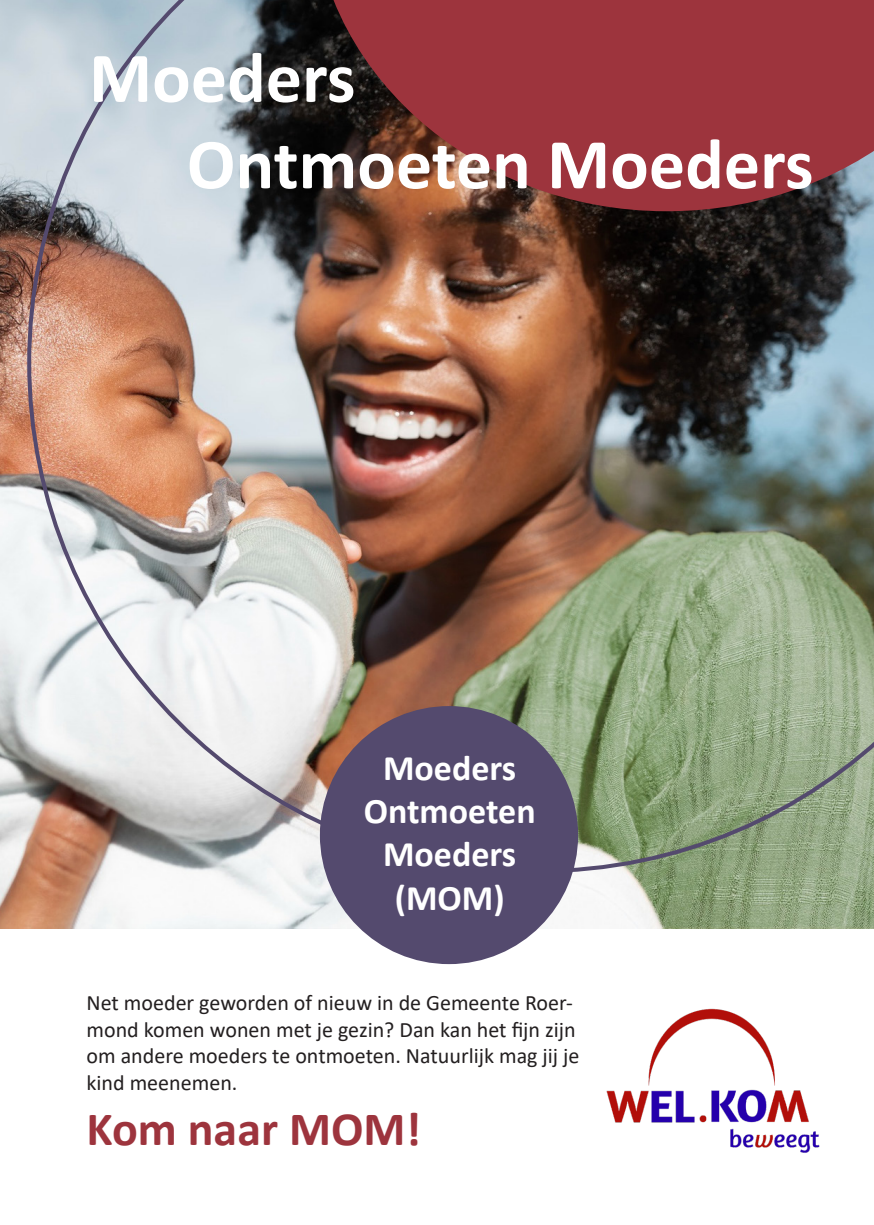
<style>
.page{position:relative;width:874px;height:1225px;background:#fff}
.page>*{position:absolute;margin:0;border:0;box-sizing:border-box;transform-origin:0 0}
.t1{font:700 72px "Calibri";color:#fff}
.t2{font:700 48px "Calibri";color:#9d343d}
.t3{font:700 36px "Calibri";color:#fff}
.t4{font:22px/26.4px "Calibri";color:#231f20}
</style>
<div class="page">
<img style="left:0;top:0;width:873px;height:928px">
<div style="left:320px;top:706px;width:258px;height:258px;background:#544a6e;border-radius:50%"></div>
<img style="left:27px;top:0;width:846px;height:873px">
<img style="left:606px;top:1008px;width:214px;height:145px">
<p class="t1" style="left:89px;top:27px;width:268px">Moeders</p>
<p class="t1" style="left:187px;top:113px;width:628px">Ontmoeten Moeders</p>
<p class="t3" style="left:383px;top:742px;width:135px">Moeders</p>
<p class="t3" style="left:363px;top:785px;width:173px">Ontmoeten</p>
<p class="t3" style="left:383px;top:829px;width:135px">Moeders</p>
<p class="t3" style="left:394px;top:872px;width:111px">(MOM)</p>
<p class="t4" style="left:86px;top:989px;width:494px">Net moeder geworden of nieuw in de Gemeente Roer&shy;mond komen wonen met je gezin? Dan kan het fijn zijn om andere moeders te ontmoeten. Natuurlijk mag jij je kind meenemen.</p>
<p class="t2" style="left:86px;top:1094px;width:336px">Kom naar MOM!</p>
</div>
